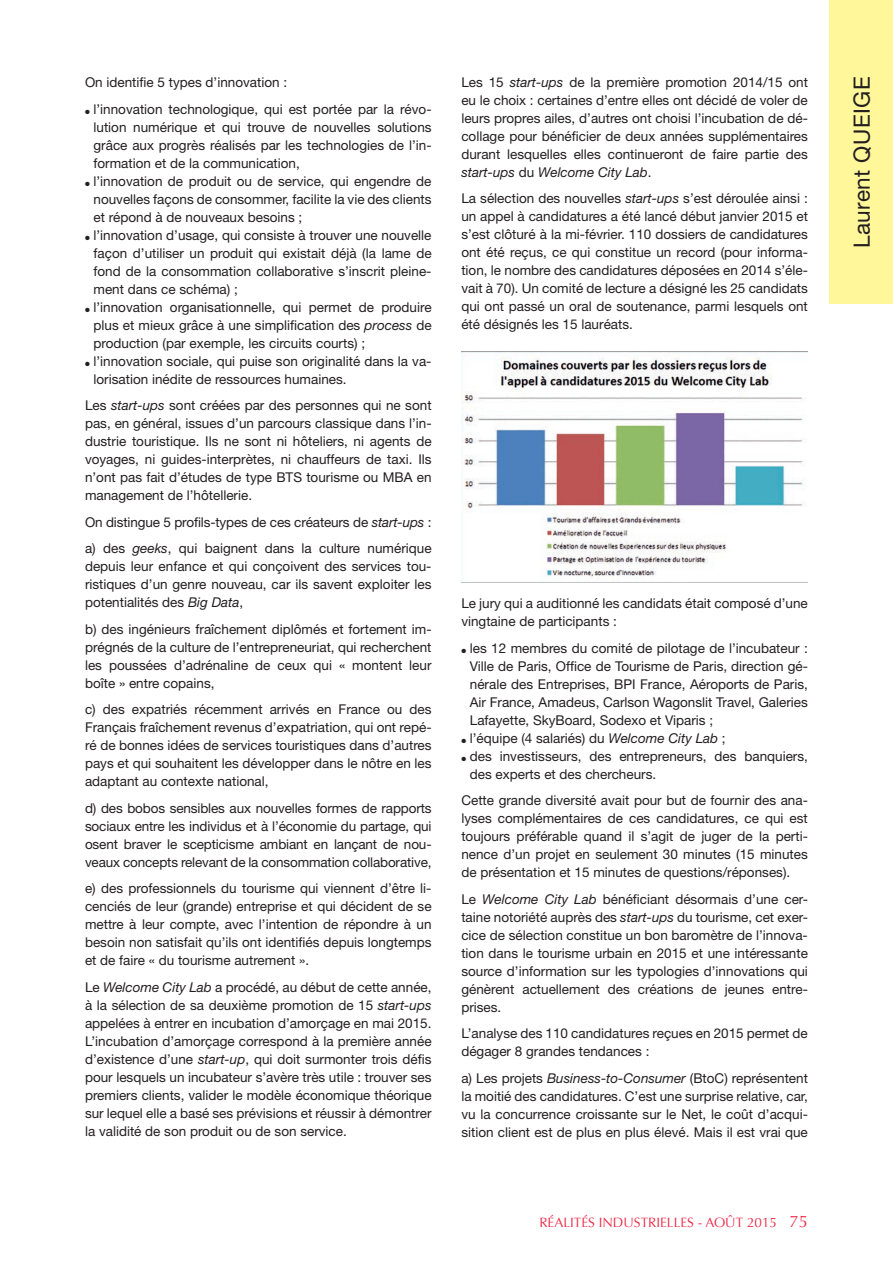
<style>
.page{position:relative;width:893px;height:1263px;background:#fff}
.page>*{position:absolute;margin:0;border:0;box-sizing:border-box;transform-origin:0 0}
.t1{font:22.5px "Helvetica Neue";letter-spacing:.02em;color:#231f20}
.t2{font:13.5px/18px "Helvetica Neue";color:#231f20;text-align:justify}
.t3{font:13.5px "Optima";color:#ed2a48}
.s1{font-style:italic}
.s2{font-size:16.5px}
</style>
<div class="page">
<div style="left:829px;top:0;width:64px;height:303px;background:#fff79a"></div>
<img style="left:461px;top:351px;width:347px;height:232px">
<p class="t2" style="left:85px;top:73px;width:204px">On identifie 5 types d’innovation :</p>
<p class="t2" style="left:94px;top:100px;width:340px;text-indent:-8px">● l’innovation technologique, qui est portée par la révo&shy;lution numérique et qui trouve de nouvelles solutions grâce aux progrès réalisés par les technologies de l’in&shy;formation et de la communication,</p>
<p class="t2" style="left:94px;top:172px;width:340px;text-indent:-8px">● l’innovation de produit ou de service, qui engendre de nouvelles façons de consommer, facilite la vie des clients et répond à de nouveaux besoins ;</p>
<p class="t2" style="left:94px;top:226px;width:340px;text-indent:-8px">● l’innovation d’usage, qui consiste à trouver une nouvelle façon d’utiliser un produit qui existait déjà (la lame de fond de la consommation collaborative s’inscrit pleine&shy;ment dans ce schéma) ;</p>
<p class="t2" style="left:94px;top:298px;width:340px;text-indent:-8px">● l’innovation organisationnelle, qui permet de produire plus et mieux grâce à une simplification des <span class="s1">process</span> de production (par exemple, les circuits courts) ;</p>
<p class="t2" style="left:94px;top:352px;width:339px;text-indent:-8px">● l’innovation sociale, qui puise son originalité dans la va&shy;lorisation inédite de ressources humaines.</p>
<p class="t2" style="left:85px;top:396px;width:348px">Les <span class="s1">start-ups</span> sont créées par des personnes qui ne sont pas, en général, issues d’un parcours classique dans l’in&shy;dustrie touristique. Ils ne sont ni hôteliers, ni agents de voyages, ni guides-interprètes, ni chauffeurs de taxi. Ils n’ont pas fait d’études de type BTS tourisme ou MBA en management de l’hôtellerie.</p>
<p class="t2" style="left:85px;top:508px;width:348px;line-height:26.5px">On distingue 5 profils-types de ces créateurs de <span class="s1">start-ups</span> : a) des <span class="s1">geeks</span>, qui baignent dans la culture numérique</p>
<p class="t2" style="left:85px;top:557px;width:348px">depuis leur enfance et qui conçoivent des services tou&shy;ristiques d’un genre nouveau, car ils savent exploiter les potentialités des <span class="s1">Big Data</span>,</p>
<p class="t2" style="left:85px;top:620px;width:348px">b) des ingénieurs fraîchement diplômés et fortement im&shy;prégnés de la culture de l’entrepreneuriat, qui recherchent les poussées d’adrénaline de ceux qui « montent leur boîte » entre copains,</p>
<p class="t2" style="left:85px;top:700px;width:348px">c) des expatriés récemment arrivés en France ou des Français fraîchement revenus d’expatriation, qui ont repé&shy;ré de bonnes idées de services touristiques dans d’autres pays et qui souhaitent les développer dans le nôtre en les adaptant au contexte national,</p>
<p class="t2" style="left:85px;top:799px;width:348px">d) des bobos sensibles aux nouvelles formes de rapports sociaux entre les individus et à l’économie du partage, qui osent braver le scepticisme ambiant en lançant de nou&shy;veaux concepts relevant de la consommation collaborative,</p>
<p class="t2" style="left:85px;top:879px;width:348px">e) des professionnels du tourisme qui viennent d’être li&shy;cenciés de leur (grande) entreprise et qui décident de se mettre à leur compte, avec l’intention de répondre à un besoin non satisfait qu’ils ont identifiés depuis longtemps et de faire « du tourisme autrement ».</p>
<p class="t2" style="left:85px;top:978px;width:348px">Le <span class="s1">Welcome City Lab</span> a procédé, au début de cette année, à la sélection de sa deuxième promotion de 15 <span class="s1">start-ups </span>appelées à entrer en incubation d’amorçage en mai 2015.<br>L’incubation d’amorçage correspond à la première année d’existence d’une <span class="s1">start-up</span>, qui doit surmonter trois défis pour lesquels un incubateur s’avère très utile : trouver ses premiers clients, valider le modèle économique théorique sur lequel elle a basé ses prévisions et réussir à démontrer la validité de son produit ou de son service.</p>
<p class="t2" style="left:461px;top:73px;width:348px">Les 15 <span class="s1">start-ups</span> de la première promotion 2014/15 ont eu le choix : certaines d’entre elles ont décidé de voler de leurs propres ailes, d’autres ont choisi l’incubation de dé&shy;collage pour bénéficier de deux années supplémentaires durant lesquelles elles continueront de faire partie des <span class="s1">start-ups</span> du <span class="s1">Welcome City Lab</span>.</p>
<p class="t2" style="left:461px;top:189px;width:348px">La sélection des nouvelles <span class="s1">start-ups</span> s’est déroulée ainsi : un appel à candidatures a été lancé début janvier 2015 et s’est clôturé à la mi-février. 110 dossiers de candidatures ont été reçus, ce qui constitue un record (pour informa&shy;tion, le nombre des candidatures déposées en 2014 s’éle&shy;vait à 70). Un comité de lecture a désigné les 25 candidats qui ont passé un oral de soutenance, parmi lesquels ont été désignés les 15 lauréats.</p>
<p class="t2" style="left:461px;top:594px;width:348px">Le jury qui a auditionné les candidats était composé d’une vingtaine de participants :</p>
<p class="t2" style="left:470px;top:639px;width:340px;text-indent:-8px">● les 12 membres du comité de pilotage de l’incubateur :<br>Ville de Paris, Office de Tourisme de Paris, direction gé&shy;nérale des Entreprises, BPI France, Aéroports de Paris, Air France, Amadeus, Carlson Wagonslit Travel, Galeries Lafayette, SkyBoard, Sodexo et Viparis ;</p>
<p class="t2" style="left:461px;top:729px;width:266px">● l’équipe (4 salariés) du <span class="s1">Welcome City Lab</span> ;</p>
<p class="t2" style="left:470px;top:747px;width:340px;text-indent:-8px">● des investisseurs, des entrepreneurs, des banquiers, des experts et des chercheurs.</p>
<p class="t2" style="left:461px;top:791px;width:348px">Cette grande diversité avait pour but de fournir des ana&shy;lyses complémentaires de ces candidatures, ce qui est toujours préférable quand il s’agit de juger de la perti&shy;nence d’un projet en seulement 30 minutes (15 minutes de présentation et 15 minutes de questions/réponses).</p>
<p class="t2" style="left:461px;top:890px;width:348px">Le <span class="s1">Welcome City Lab</span> bénéficiant désormais d’une cer&shy;taine notoriété auprès des <span class="s1">start-ups</span> du tourisme, cet exer&shy;cice de sélection constitue un bon baromètre de l’innova&shy;tion dans le tourisme urbain en 2015 et une intéressante source d’information sur les typologies d’innovations qui génèrent actuellement des créations de jeunes entre&shy;prises.</p>
<p class="t2" style="left:461px;top:1024px;width:348px">L’analyse des 110 candidatures reçues en 2015 permet de dégager 8 grandes tendances :</p>
<p class="t2" style="left:461px;top:1069px;width:348px">a) Les projets <span class="s1">Business-to-Consumer</span> (BtoC) représentent la moitié des candidatures. C’est une surprise relative, car, vu la concurrence croissante sur le Net, le coût d’acqui&shy;sition client est de plus en plus élevé. Mais il est vrai que</p>
<p class="t3" style="left:539px;top:1215px;width:270px">RÉALITÉS INDUSTRIELLES - AOÛT 2015 <span class="s2">75</span></p>
<h1 class="t1" style="left:848px;top:248px;width:173px;rotate:-90deg">Laurent QUEIGE</h1>
</div>
